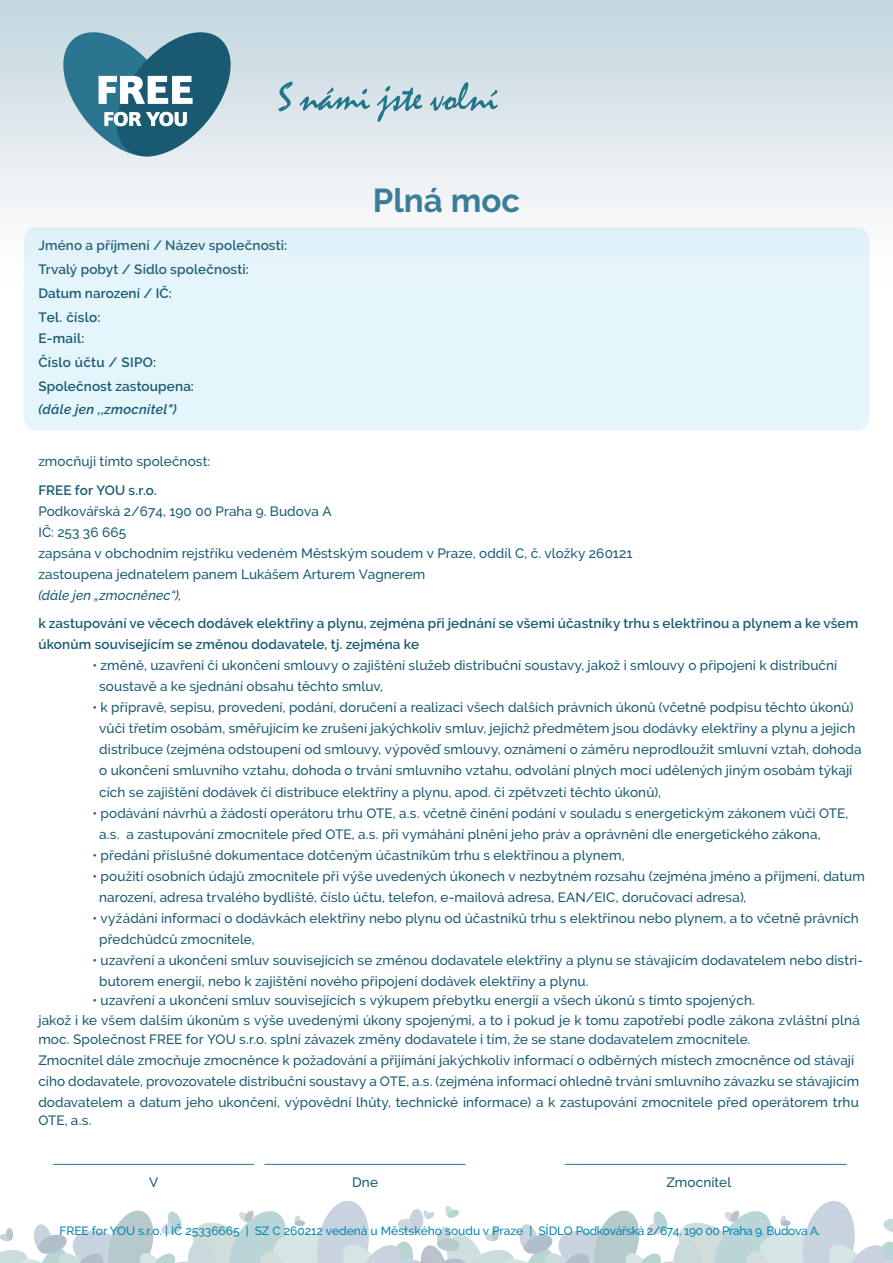
<style>
.page{position:relative;width:893px;height:1263px;background:#fff}
.page>*{position:absolute;margin:0;border:0;box-sizing:border-box;transform-origin:0 0}
.t1{font:700 33px "Raleway";color:#2b7591}
.t2{font:500 13.5px/21px "Raleway";letter-spacing:.01em;color:#195a71}
.t3{font:600 13.5px/24px "Raleway";letter-spacing:.01em;color:#195a71}
.t4{font:italic 500 13.5px "Raleway";letter-spacing:.01em;color:#195a71}
.t5{font:italic 600 13.5px "Raleway";letter-spacing:.02em;color:#195a71}
.t6{font:500 12px "Raleway";color:#0086af}
</style>
<div class="page">
<div style="left:24px;top:285px;width:845px;height:145px;background:#e5f5fc"></div>
<svg style="left:0;top:1201px;width:893px;height:62px"></svg>
<hr style="left:565px;top:1164px;width:282px;height:1px;background:#2b7591">
<hr style="left:53px;top:1164px;width:201px;height:1px;background:#2b7591">
<hr style="left:265px;top:1164px;width:201px;height:1px;background:#2b7591">
<svg style="left:0;top:0;width:893px;height:285px"></svg>
<svg style="left:56px;top:24px;width:182px;height:141px"></svg>
<svg style="left:299px;top:88px;width:71px;height:23px"></svg>
<svg style="left:377px;top:86px;width:45px;height:36px"></svg>
<svg style="left:430px;top:82px;width:68px;height:29px"></svg>
<svg style="left:278px;top:82px;width:15px;height:29px"></svg>
<p class="t3" style="left:38px;top:233px;width:250px">Jméno a příjmení / Název společnosti:<br>Trvalý pobyt / Sídlo společnosti:<br>Datum narození / IČ:<br>Tel. číslo:</p>
<p class="t3" style="left:38px;top:326px;width:48px">E-mail:</p>
<p class="t3" style="left:38px;top:374px;width:157px">Společnost zastoupena:</p>
<p class="t5" style="left:38px;top:402px;width:140px">(dále jen ,,zmocnitel")</p>
<p class="t3" style="left:38px;top:350px;width:119px">Číslo účtu / SIPO:</p>
<h1 class="t1" style="left:373px;top:182px;width:149px">Plná moc</h1>
<p class="t2" style="left:38px;top:451px;width:174px">zmocňuji tímto společnost:</p>
<p class="t3" style="left:38px;top:478px;width:120px">FREE for YOU s.r.o.</p>
<p class="t2" style="left:38px;top:501px;width:596px">Podkovářská 2/674, 190 00 Praha 9. Budova A<br>IČ: 253 36 665<br>zapsána v obchodním rejstříku vedeném Městským soudem v Praze, oddíl C, č. vložky 260121 zastoupena jednatelem panem Lukášem Arturem Vagnerem</p>
<p class="t4" style="left:38px;top:587px;width:145px">(dále jen „zmocněnec“),</p>
<p class="t3" style="left:38px;top:613px;width:821px;line-height:21px">k zastupování ve věcech dodávek elektřiny a plynu, zejména při jednání se všemi účastníky trhu s elektřinou a plynem a ke všem úkonům souvisejícím se změnou dodavatele, tj. zejména ke</p>
<p class="t2" style="left:99px;top:655px;width:740px;text-indent:-7px">• změně, uzavření či ukončení smlouvy o zajištění služeb distribuční soustavy, jakož i smlouvy o připojení k distribuční soustavě a ke sjednání obsahu těchto smluv,</p>
<p class="t2" style="left:99px;top:697px;width:764px;text-indent:-7px">• k přípravě, sepisu, provedení, podání, doručení a realizaci všech dalších právních úkonů (včetně podpisu těchto úkonů) vůči třetím osobám, směřujícím ke zrušení jakýchkoliv smluv, jejichž předmětem jsou dodávky elektřiny a plynu a jejich distribuce (zejména odstoupení od smlouvy, výpověď smlouvy, oznámení o záměru neprodloužit smluvní vztah, dohoda o ukončení smluvního vztahu, dohoda o trvání smluvního vztahu, odvolání plných mocí udělených jiným osobám týkají cích se zajištění dodávek či distribuce elektřiny a plynu, apod. či zpětvzetí těchto úkonů),</p>
<p class="t2" style="left:99px;top:802px;width:751px;text-indent:-7px">• podávání návrhů a žádostí operátoru trhu OTE, a.s. včetně činění podání v souladu s energetickým zákonem vůči OTE, a.s. a zastupování zmocnitele před OTE, a.s. při vymáhání plnění jeho práv a oprávnění dle energetického zákona,</p>
<p class="t2" style="left:92px;top:844px;width:534px">• předání příslušné dokumentace dotčeným účastníkům trhu s elektřinou a plynem,</p>
<p class="t2" style="left:99px;top:865px;width:767px;text-indent:-7px">• použití osobních údajů zmocnitele při výše uvedených úkonech v nezbytném rozsahu (zejména jméno a příjmení, datum narození, adresa trvalého bydliště, číslo účtu, telefon, e-mailová adresa, EAN/EIC, doručovací adresa),</p>
<p class="t2" style="left:99px;top:907px;width:761px;text-indent:-7px">• vyžádání informací o dodávkách elektřiny nebo plynu od účastníků trhu s elektřinou nebo plynem, a to včetně právních předchůdců zmocnitele,</p>
<p class="t2" style="left:99px;top:949px;width:765px;text-indent:-7px">• uzavření a ukončení smluv souvisejících se změnou dodavatele elektřiny a plynu se stávajícím dodavatelem nebo distri&shy;butorem energií, nebo k zajištění nového připojení dodávek elektřiny a plynu.</p>
<p class="t2" style="left:38px;top:990px;width:823px;line-height:19.5px;text-indent:54px">• uzavření a ukončení smluv souvisejících s výkupem přebytku energií a všech úkonů s tímto spojených.<br>jakož i ke všem dalším úkonům s výše uvedenými úkony spojenými, a to i pokud je k tomu zapotřebí podle zákona zvláštní plná moc. Společnost FREE for YOU s.r.o. splní závazek změny dodavatele i tím, že se stane dodavatelem zmocnitele.</p>
<p class="t2" style="left:38px;top:1050px;width:822px">Zmocnitel dále zmocňuje zmocněnce k požadování a přijímání jakýchkoliv informací o odběrných místech zmocněnce od stávají cího dodavatele, provozovatele distribuční soustavy a OTE, a.s. (zejména informací ohledně trvání smluvního závazku se stávajícím dodavatelem a datum jeho ukončení, výpovědní lhůty, technické informace) a k zastupování zmocnitele před operátorem trhu</p>
<p class="t2" style="left:38px;top:1110px;width:55px">OTE, a.s.</p>
<p class="t2" style="left:149px;top:1171px;width:11px">V</p>
<p class="t2" style="left:352px;top:1171px;width:27px">Dne</p>
<p class="t2" style="left:666px;top:1171px;width:66px">Zmocnitel</p>
<p class="t6" style="left:59px;top:1223px;width:762px">FREE for YOU s.r.o. | IČ 25336665 | SZ C 260212 vedená u Městského soudu v Praze | SÍDLO Podkovářská 2/674, 190 00 Praha 9. Budova A.</p>
</div>
